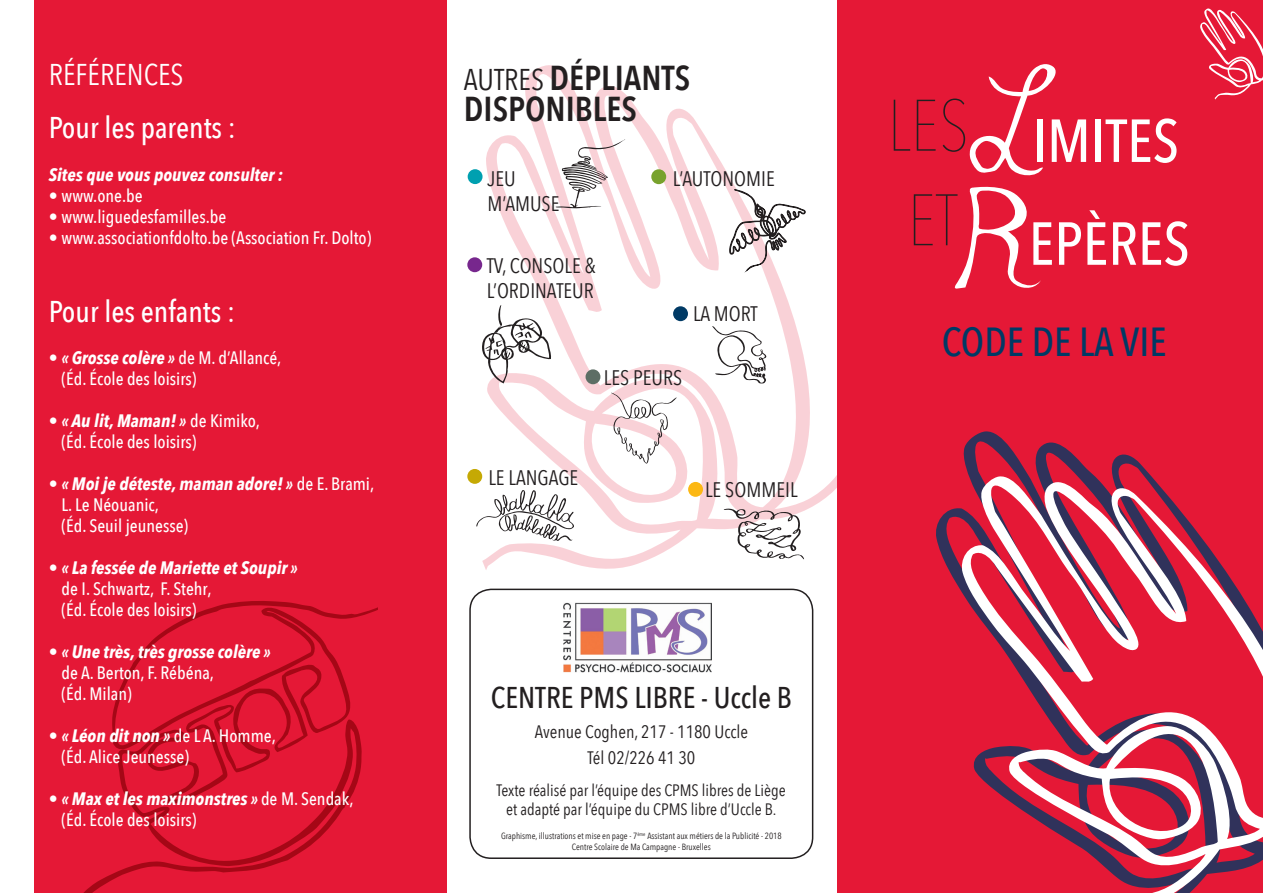
<style>
.page{position:relative;width:1263px;height:893px;background:#fff}
.page>*{position:absolute;margin:0;border:0;box-sizing:border-box;transform-origin:0 0}
.t1{font:200 72px "Avenir Next Condensed";color:#231f20}
.t2{font:500 60px "Avenir Next Condensed";color:#fff}
.t3{font:500 40.5px "Avenir Next Condensed";color:#003a65}
.t4{font:600 34.5px "Avenir Next Condensed";color:#231f20}
.t5{font:500 30px "Avenir Next Condensed";color:#fff}
.t6{font:500 30px "Avenir Next Condensed";color:#231f20}
.t7{font:30px "Avenir Next Condensed";color:#fff}
.t8{font:21px/25.2px "Avenir Next Condensed";color:#231f20}
.t9{font:500 18px "Avenir Next Condensed";color:#fff}
.t10{font:italic 700 18px/21px "Avenir Next Condensed";color:#fff}
.t11{font:18px/25.5px "Avenir Next Condensed";color:#231f20;text-align:center}
.t12{font:16.5px "Avenir Next Condensed";color:#231f20}
.t13{font:9px "Avenir Next Condensed";color:#231f20}
.s1{font-weight:500;font-style:normal}
.s2{font-weight:400;font-size:30px}
</style>
<div class="page">
<div style="left:838px;top:0;width:425px;height:893px;background:#e51836"></div>
<svg style="left:482px;top:46px;width:356px;height:525px"></svg>
<svg style="left:936px;top:431px;width:198px;height:157px"></svg>
<svg style="left:959px;top:458px;width:304px;height:435px"></svg>
<svg style="left:1200px;top:8px;width:63px;height:92px"></svg>
<div style="left:34px;top:0;width:357px;height:893px;background:#e51836"></div>
<svg style="left:83px;top:601px;width:295px;height:292px"></svg>
<div style="left:378px;top:0;width:68px;height:893px;background:#e51836"></div>
<div style="left:469px;top:589px;width:344px;height:270px;border:2px solid #231f20;border-radius:21px"></div>
<div style="left:560px;top:601px;width:153px;height:73px;background:linear-gradient(to bottom,#fff,#fff)"></div>
<img style="left:564px;top:602px;width:147px;height:70px">
<svg style="left:611px;top:393px;width:66px;height:71px"></svg>
<div style="left:673px;top:306px;width:15px;height:15px;background:#003a65;border-radius:50%"></div>
<div style="left:468px;top:169px;width:14px;height:15px;background:#00a0b0;border-radius:50%"></div>
<div style="left:467px;top:257px;width:15px;height:15px;background:#77278d;border-radius:50%"></div>
<div style="left:585px;top:369px;width:15px;height:15px;background:#5d6e65;border-radius:50%"></div>
<div style="left:467px;top:469px;width:15px;height:15px;background:#c5a904;border-radius:50%"></div>
<div style="left:688px;top:482px;width:15px;height:15px;background:#fcb814;border-radius:50%"></div>
<div style="left:651px;top:169px;width:15px;height:15px;background:#78a22d;border-radius:50%"></div>
<svg style="left:712px;top:326px;width:55px;height:58px"></svg>
<svg style="left:954px;top:64px;width:102px;height:225px"></svg>
<svg style="left:555px;top:139px;width:70px;height:69px"></svg>
<svg style="left:482px;top:305px;width:69px;height:78px"></svg>
<svg style="left:724px;top:508px;width:80px;height:52px"></svg>
<svg style="left:729px;top:189px;width:77px;height:83px"></svg>
<svg style="left:476px;top:489px;width:98px;height:53px"></svg>
<p class="t7" style="left:49px;top:49px;width:136px">RÉFÉRENCES</p>
<p class="t5" style="left:49px;top:110px;width:189px">Pour les parents :</p>
<p class="t10" style="left:49px;top:164px;width:236px">Sites que vous pouvez consulter :</p>
<p class="t9" style="left:49px;top:185px;width:96px">• www.one.be</p>
<p class="t9" style="left:49px;top:206px;width:179px">• www.liguedesfamilles.be</p>
<p class="t9" style="left:49px;top:227px;width:324px">• www.associationfdolto.be (Association Fr. Dolto)</p>
<p class="t5" style="left:49px;top:293px;width:188px">Pour les enfants :</p>
<p class="t10" style="left:49px;top:347px;width:234px">• « Grosse colère » <span class="s1">de M. d’Allancé,</span></p>
<p class="t9" style="left:62px;top:368px;width:136px">(Éd. École des loisirs)</p>
<p class="t10" style="left:49px;top:410px;width:213px">• « Au lit, Maman! » <span class="s1">de Kimiko,</span></p>
<p class="t9" style="left:62px;top:431px;width:136px">(Éd. École des loisirs)</p>
<p class="t10" style="left:62px;top:473px;width:314px;text-indent:-13px">• « Moi je déteste, maman adore! » <span class="s1">de E. Brami,<br>L. Le Néouanic,</span></p>
<p class="t9" style="left:62px;top:515px;width:128px">(Éd. Seuil jeunesse)</p>
<p class="t10" style="left:49px;top:557px;width:250px">• « La fessée de Mariette et Soupir »</p>
<p class="t9" style="left:62px;top:578px;width:151px">de I. Schwartz, F. Stehr,</p>
<p class="t9" style="left:62px;top:599px;width:136px">(Éd. École des loisirs)</p>
<p class="t10" style="left:49px;top:641px;width:223px">• « Une très, très grosse colère »</p>
<p class="t9" style="left:62px;top:662px;width:154px">de A. Berton, F. Rébéna,</p>
<p class="t9" style="left:62px;top:683px;width:72px">(Éd. Milan)</p>
<p class="t10" style="left:49px;top:725px;width:229px">• « Léon dit non » <span class="s1">de L A. Homme,</span></p>
<p class="t9" style="left:62px;top:746px;width:129px">(Éd. Alice Jeunesse)</p>
<p class="t10" style="left:49px;top:788px;width:306px">• « Max et les maximonstres » <span class="s1">de M. Sendak,</span></p>
<p class="t9" style="left:62px;top:809px;width:136px">(Éd. École des loisirs)</p>
<p class="t4" style="left:464px;top:48px;width:228px"><span class="s2">AUTRES</span> DÉPLIANTS</p>
<p class="t4" style="left:464px;top:79px;width:175px">DISPONIBLES</p>
<p class="t8" style="left:487px;top:165px;width:74px">JEU<br>M’AMUSE</p>
<p class="t8" style="left:487px;top:252px;width:110px">TV, CONSOLE &amp;</p>
<p class="t8" style="left:487px;top:277px;width:109px">L’ORDINATEUR</p>
<p class="t8" style="left:673px;top:165px;width:103px">L’AUTONOMIE</p>
<p class="t8" style="left:693px;top:300px;width:66px">LA MORT</p>
<p class="t8" style="left:604px;top:364px;width:80px">LES PEURS</p>
<p class="t8" style="left:488px;top:464px;width:92px">LE LANGAGE</p>
<p class="t8" style="left:705px;top:476px;width:94px">LE SOMMEIL</p>
<p class="t6" style="left:491px;top:679px;width:303px">CENTRE PMS LIBRE - Uccle B</p>
<p class="t11" style="left:535px;top:718px;width:215px">Avenue Coghen, 217 - 1180 Uccle<br>Tél 02/226 41 30</p>
<p class="t12" style="left:496px;top:776px;width:291px">Texte réalisé par l’équipe des CPMS libres de Liège</p>
<p class="t12" style="left:506px;top:796px;width:272px">et adapté par l’équipe du CPMS libre d’Uccle B.</p>
<p class="t13" style="left:501px;top:828px;width:282px">Graphisme, illustrations et mise en page - 7<sup>ème</sup> Assistant aux métiers de la Publicité - 2018</p>
<p class="t13" style="left:572px;top:839px;width:140px">Centre Scolaire de Ma Campagne - Bruxelles</p>
<p class="t1" style="left:887px;top:83px;width:83px">LES</p>
<p class="t1" style="left:907px;top:177px;width:52px">ET</p>
<p class="t2" style="left:1032px;top:105px;width:148px">IMITES</p>
<p class="t2" style="left:1029px;top:207px;width:163px">EPÈRES</p>
<p class="t3" style="left:942px;top:317px;width:226px">CODE DE LA VIE</p>
</div>
